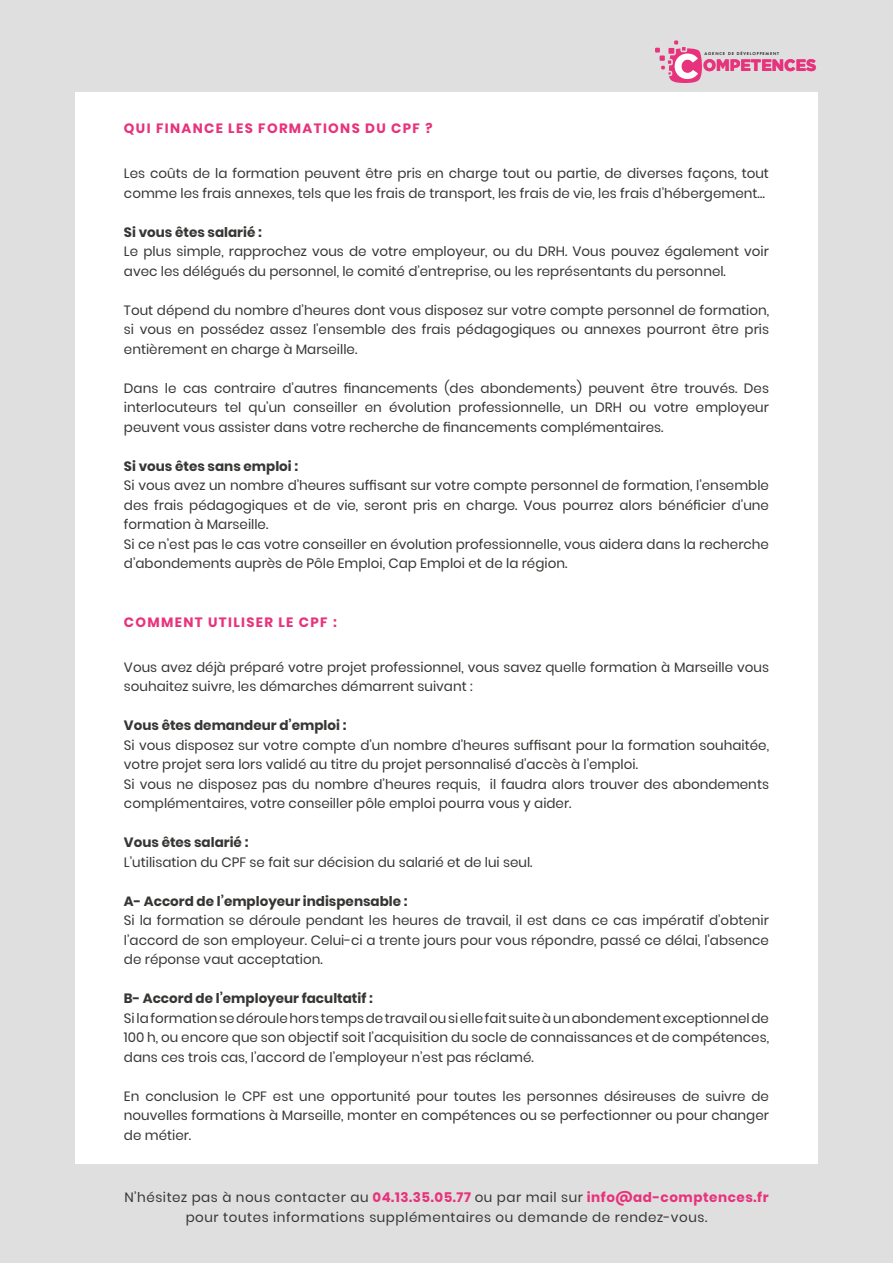
<style>
.page{position:relative;width:893px;height:1263px;background:#dfdfdf}
.page>*{position:absolute;margin:0;border:0;box-sizing:border-box;transform-origin:0 0}
.t1{font:900 16.5px "Gotham";color:#e8327c;scale:.95 1}
.t2{font:13.5px/19.5px "Poppins";color:#373634}
.t3{font:700 13.5px "Poppins";color:#373634}
.t4{font:13.5px/19.5px "Poppins";letter-spacing:.04em;color:#373634;text-align:center}
.t5{font:700 13.5px "Poppins";letter-spacing:.1em;color:#e8327c}
.t6{font:500 3.9px "Futura";letter-spacing:.22em;color:#000}
.s1{font-weight:700;color:#e8327c}
</style>
<div class="page">
<div style="left:75px;top:93px;width:743px;height:1071px;background:#fff"></div>
<svg style="left:655px;top:41px;width:47px;height:42px"></svg>
<p class="t6" style="left:704px;top:51px;width:76px">AGENCE DE DÉVELOPPEMENT</p>
<p class="t1" style="left:703px;top:54px;width:121px">OMPETENCES</p>
<p class="t5" style="left:124px;top:121px;width:310px">QUI FINANCE LES FORMATIONS DU CPF ?</p>
<p class="t2" style="left:124px;top:164px;width:647px">Les coûts de la formation peuvent être pris en charge tout ou partie, de diverses façons, tout comme les frais annexes, tels que les frais de transport, les frais de vie, les frais d’hébergement…</p>
<p class="t3" style="left:124px;top:224px;width:139px">Si vous êtes salarié :</p>
<p class="t2" style="left:124px;top:242px;width:647px">Le plus simple, rapprochez vous de votre employeur, ou du DRH. Vous pouvez également voir avec les délégués du personnel, le comité d’entreprise, ou les représentants du personnel.</p>
<p class="t2" style="left:124px;top:300px;width:647px;text-align:justify">Tout dépend du nombre d’heures dont vous disposez sur votre compte personnel de formation, si vous en possédez assez l’ensemble des frais pédagogiques ou annexes pourront être pris entièrement en charge à Marseille.</p>
<p class="t2" style="left:124px;top:378px;width:647px;text-align:justify">Dans le cas contraire d’autres financements (des abondements) peuvent être trouvés. Des interlocuteurs tel qu’un conseiller en évolution professionnelle, un DRH ou votre employeur peuvent vous assister dans votre recherche de financements complémentaires.</p>
<p class="t3" style="left:124px;top:458px;width:176px">Si vous êtes sans emploi :</p>
<p class="t2" style="left:124px;top:476px;width:647px">Si vous avez un nombre d’heures suffisant sur votre compte personnel de formation, l’ensemble des frais pédagogiques et de vie, seront pris en charge. Vous pourrez alors bénéficier d’une formation à Marseille.<br>Si ce n’est pas le cas votre conseiller en évolution professionnelle, vous aidera dans la recherche d’abondements auprès de Pôle Emploi, Cap Emploi et de la région.</p>
<p class="t5" style="left:124px;top:614px;width:214px">COMMENT UTILISER LE CPF :</p>
<p class="t2" style="left:124px;top:657px;width:647px">Vous avez déjà préparé votre projet professionnel, vous savez quelle formation à Marseille vous souhaitez suivre, les démarches démarrent suivant :</p>
<p class="t3" style="left:124px;top:718px;width:224px">Vous êtes demandeur d’emploi :</p>
<p class="t2" style="left:124px;top:735px;width:647px">Si vous disposez sur votre compte d’un nombre d’heures suffisant pour la formation souhaitée, votre projet sera lors validé au titre du projet personnalisé d’accès à l’emploi.<br>Si vous ne disposez pas du nombre d’heures requis, il faudra alors trouver des abondements complémentaires, votre conseiller pôle emploi pourra vous y aider.</p>
<p class="t3" style="left:124px;top:835px;width:126px">Vous êtes salarié :</p>
<p class="t2" style="left:124px;top:852px;width:410px">L’utilisation du CPF se fait sur décision du salarié et de lui seul.</p>
<p class="t3" style="left:124px;top:893px;width:285px">A- Accord de l’employeur indispensable :</p>
<p class="t2" style="left:124px;top:911px;width:647px;text-align:justify">Si la formation se déroule pendant les heures de travail, il est dans ce cas impératif d’obtenir l’accord de son employeur. Celui-ci a trente jours pour vous répondre, passé ce délai, l’absence de réponse vaut acceptation.</p>
<p class="t3" style="left:124px;top:991px;width:250px">B- Accord de l’employeur facultatif :</p>
<p class="t2" style="left:124px;top:1008px;width:647px;text-align:justify">Si la formation se déroule hors temps de travail ou si elle fait suite à un abondement exceptionnel de 100 h, ou encore que son objectif soit l’acquisition du socle de connaissances et de compétences, dans ces trois cas, l’accord de l’employeur n’est pas réclamé.</p>
<p class="t2" style="left:124px;top:1086px;width:647px;text-align:justify">En conclusion le CPF est une opportunité pour toutes les personnes désireuses de suivre de nouvelles formations à Marseille, monter en compétences ou se perfectionner ou pour changer de métier.</p>
<p class="t4" style="left:124px;top:1188px;width:646px">N’hésitez pas à nous contacter au <span class="s1">04.13.35.05.77</span> ou par mail sur <span class="s1">info@ad-comptences.fr </span>pour toutes informations supplémentaires ou demande de rendez-vous.</p>
</div>
